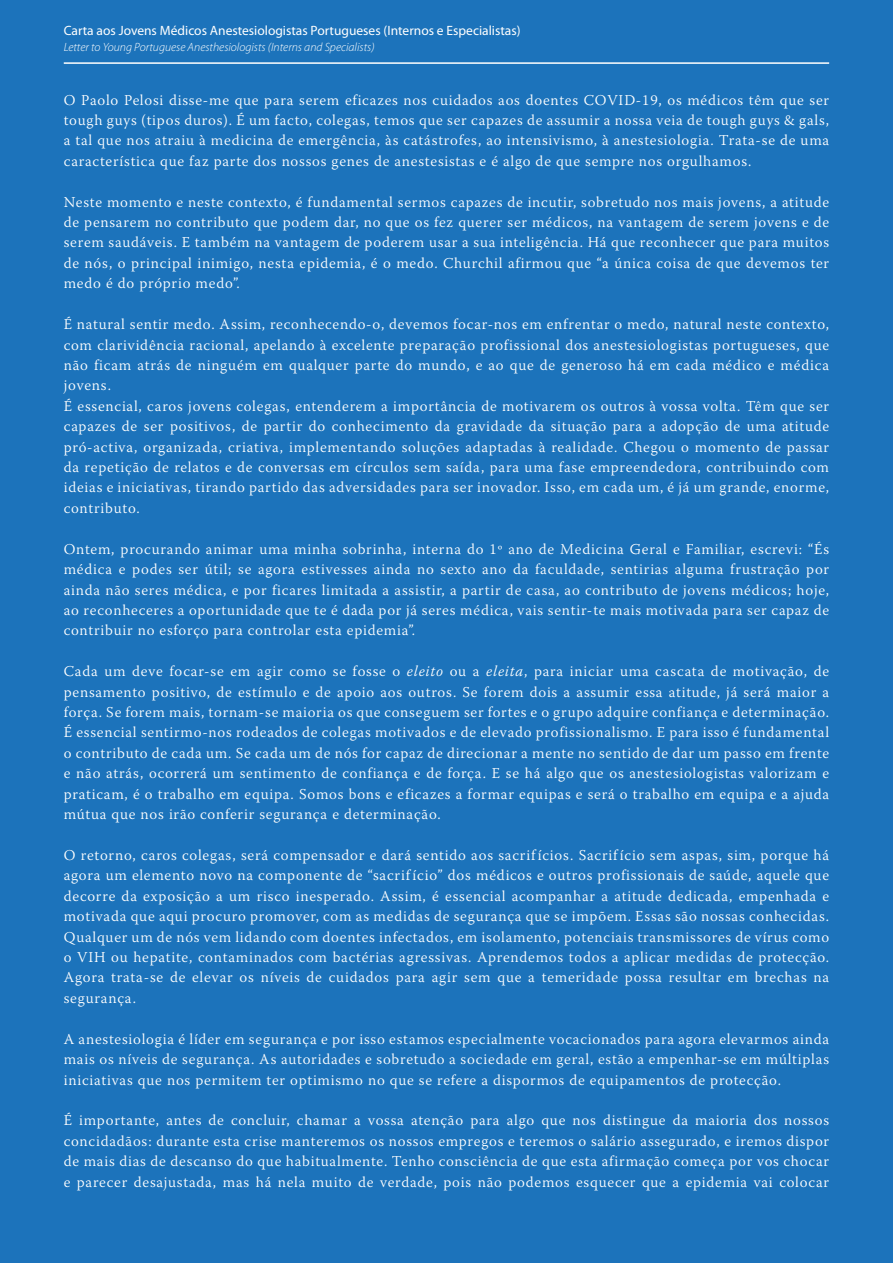
<style>
.page{position:relative;width:893px;height:1263px;background:#1c73bb}
.page>*{position:absolute;margin:0;border:0;box-sizing:border-box;transform-origin:0 0}
.t1{font:300 15px/20.4px "Warnock Pro";letter-spacing:.05em;color:#fff;text-align:justify}
.t2{font:13.5px "Myriad Pro";color:#fff}
.t3{font:italic 300 12px "Myriad Pro";color:#fff}
.s1{font-style:italic}
</style>
<div class="page">
<hr style="left:64px;top:62px;width:765px;height:2px;background:#fff">
<p class="t2" style="left:64px;top:23px;width:458px">Carta aos Jovens Médicos Anestesiologistas Portugueses (Internos e Especialistas)</p>
<p class="t3" style="left:64px;top:40px;width:312px">Letter to Young Portuguese Anesthesiologists (Interns and Specialists)</p>
<p class="t1" style="left:64px;top:89px;width:767px">O Paolo Pelosi disse-me que para serem eficazes nos cuidados aos doentes COVID-19, os médicos têm que ser tough guys (tipos duros). É um facto, colegas, temos que ser capazes de assumir a nossa veia de tough guys &amp; gals, a tal que nos atraiu à medicina de emergência, às catástrofes, ao intensivismo, à anestesiologia. Trata-se de uma característica que faz parte dos nossos genes de anestesistas e é algo de que sempre nos orgulhamos.</p>
<p class="t1" style="left:64px;top:191px;width:767px">Neste momento e neste contexto, é fundamental sermos capazes de incutir, sobretudo nos mais jovens, a atitude de pensarem no contributo que podem dar, no que os fez querer ser médicos, na vantagem de serem jovens e de serem saudáveis. E também na vantagem de poderem usar a sua inteligência. Há que reconhecer que para muitos de nós, o principal inimigo, nesta epidemia, é o medo. Churchil afirmou que “a única coisa de que devemos ter medo é do próprio medo”.</p>
<p class="t1" style="left:64px;top:314px;width:767px;text-align:left">É natural sentir medo. Assim, reconhecendo-o, devemos focar-nos em enfrentar o medo, natural neste contexto, com clarividência racional, apelando à excelente preparação profissional dos anestesiologistas portugueses, que não ficam atrás de ninguém em qualquer parte do mundo, e ao que de generoso há em cada médico e médica jovens.<br>É essencial, caros jovens colegas, entenderem a importância de motivarem os outros à vossa volta. Têm que ser capazes de ser positivos, de partir do conhecimento da gravidade da situação para a adopção de uma atitude pró-activa, organizada, criativa, implementando soluções adaptadas à realidade. Chegou o momento de passar da repetição de relatos e de conversas em círculos sem saída, para uma fase empreendedora, contribuindo com ideias e iniciativas, tirando partido das adversidades para ser inovador. Isso, em cada um, é já um grande, enorme, contributo.</p>
<p class="t1" style="left:64px;top:538px;width:767px">Ontem, procurando animar uma minha sobrinha, interna do 1º ano de Medicina Geral e Familiar, escrevi: “És médica e podes ser útil; se agora estivesses ainda no sexto ano da faculdade, sentirias alguma frustração por ainda não seres médica, e por ficares limitada a assistir, a partir de casa, ao contributo de jovens médicos; hoje, ao reconheceres a oportunidade que te é dada por já seres médica, vais sentir-te mais motivada para ser capaz de contribuir no esforço para controlar esta epidemia”.</p>
<p class="t1" style="left:64px;top:661px;width:767px">Cada um deve focar-se em agir como se fosse o <span class="s1">eleito</span> ou a <span class="s1">eleita</span>, para iniciar uma cascata de motivação, de pensamento positivo, de estímulo e de apoio aos outros. Se forem dois a assumir essa atitude, já será maior a força. Se forem mais, tornam-se maioria os que conseguem ser fortes e o grupo adquire confiança e determinação.<br>É essencial sentirmo-nos rodeados de colegas motivados e de elevado profissionalismo. E para isso é fundamental o contributo de cada um. Se cada um de nós for capaz de direcionar a mente no sentido de dar um passo em frente e não atrás, ocorrerá um sentimento de confiança e de força. E se há algo que os anestesiologistas valorizam e praticam, é o trabalho em equipa. Somos bons e eficazes a formar equipas e será o trabalho em equipa e a ajuda mútua que nos irão conferir segurança e determinação.</p>
<p class="t1" style="left:64px;top:844px;width:767px">O retorno, caros colegas, será compensador e dará sentido aos sacrifícios. Sacrifício sem aspas, sim, porque há agora um elemento novo na componente de “sacrif ício” dos médicos e outros profissionais de saúde, aquele que decorre da exposição a um risco inesperado. Assim, é essencial acompanhar a atitude dedicada, empenhada e motivada que aqui procuro promover, com as medidas de segurança que se impõem. Essas são nossas conhecidas.<br>Qualquer um de nós vem lidando com doentes infectados, em isolamento, potenciais transmissores de vírus como o VIH ou hepatite, contaminados com bactérias agressivas. Aprendemos todos a aplicar medidas de protecção.<br>Agora trata-se de elevar os níveis de cuidados para agir sem que a temeridade possa resultar em brechas na segurança.</p>
<p class="t1" style="left:64px;top:1028px;width:767px">A anestesiologia é líder em segurança e por isso estamos especialmente vocacionados para agora elevarmos ainda mais os níveis de segurança. As autoridades e sobretudo a sociedade em geral, estão a empenhar-se em múltiplas iniciativas que nos permitem ter optimismo no que se refere a dispormos de equipamentos de protecção.</p>
<p class="t1" style="left:64px;top:1110px;width:767px">É importante, antes de concluir, chamar a vossa atenção para algo que nos distingue da maioria dos nossos concidadãos: durante esta crise manteremos os nossos empregos e teremos o salário assegurado, e iremos dispor de mais dias de descanso do que habitualmente. Tenho consciência de que esta afirmação começa por vos chocar e parecer desajustada, mas há nela muito de verdade, pois não podemos esquecer que a epidemia vai colocar</p>
</div>
